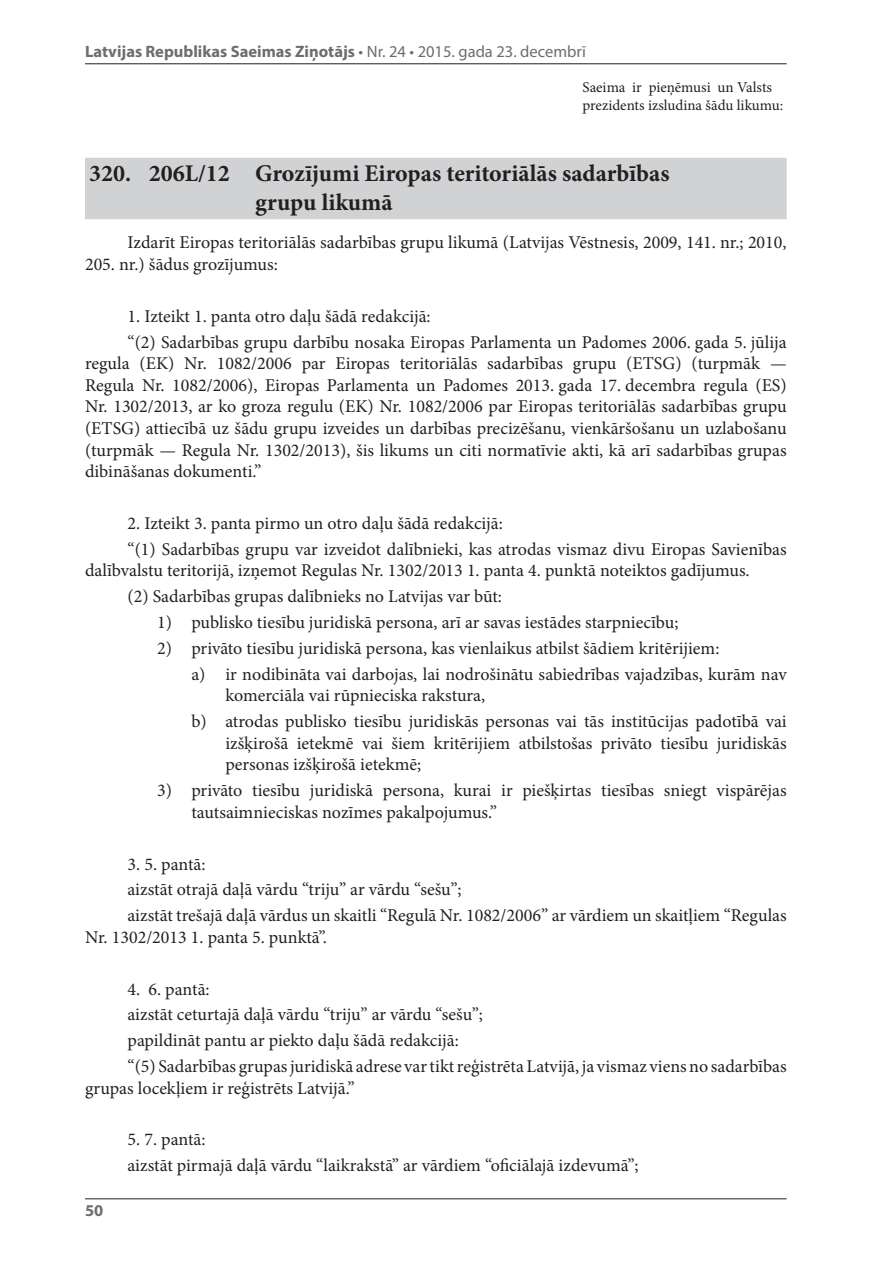
<style>
.page{position:relative;width:893px;height:1263px;background:#fff}
.page>*{position:absolute;margin:0;border:0;box-sizing:border-box;transform-origin:0 0}
.t1{font:700 24px/28.8px "Minion Pro";color:#231f20}
.t2{font:18px/25.8px "Minion Pro";color:#231f20}
.t3{font:700 16.5px "Myriad Pro";color:#6c6d70}
.t4{font:15px/18px "Minion Pro";color:#231f20}
.s1{font-weight:400}
</style>
<div class="page">
<hr style="left:85px;top:63px;width:702px;height:1px;background:#231f20">
<hr style="left:85px;top:1198px;width:702px;height:1px;background:#231f20">
<div style="left:85px;top:158px;width:702px;height:61px;background:#d1d2d4"></div>
<p class="t3" style="left:85px;top:41px;width:502px">Latvijas Republikas Saeimas Ziņotājs <span class="s1">• Nr. 24 • 2015. gada 23. decembrī</span></p>
<p class="t4" style="left:583px;top:78px;width:202px">Saeima ir pieņēmusi un Valsts prezidents izsludina šādu likumu:</p>
<h1 class="t1" style="left:255px;top:159px;width:416px;text-indent:-166px">320. 206L/12 Grozījumi Eiropas teritoriālās sadarbības grupu likumā</h1>
<p class="t2" style="left:85px;top:232px;width:703px;line-height:21.6px;text-indent:43px">Izdarīt Eiropas teritoriālās sadarbības grupu likumā (Latvijas Vēstnesis, 2009, 141. nr.; 2010,<br>205. nr.) šādus grozījumus:</p>
<p class="t2" style="left:128px;top:303px;width:661px">1. Izteikt 1. panta otro daļu šādā redakcijā:<br>“(2) Sadarbības grupu darbību nosaka Eiropas Parlamenta un Padomes 2006. gada 5. jūlija</p>
<p class="t2" style="left:85px;top:353px;width:703px;line-height:21.6px;text-align:justify">regula (EK) Nr. 1082/2006 par Eiropas teritoriālās sadarbības grupu (ETSG) (turpmāk — Regula Nr. 1082/2006), Eiropas Parlamenta un Padomes 2013. gada 17. decembra regula (ES)<br>Nr. 1302/2013, ar ko groza regulu (EK) Nr. 1082/2006 par Eiropas teritoriālās sadarbības grupu (ETSG) attiecībā uz šādu grupu izveides un darbības precizēšanu, vienkāršošanu un uzlabošanu (turpmāk — Regula Nr. 1302/2013), šis likums un citi normatīvie akti, kā arī sadarbības grupas dibināšanas dokumenti.”</p>
<p class="t2" style="left:128px;top:510px;width:661px">2. Izteikt 3. panta pirmo un otro daļu šādā redakcijā:<br>“(1) Sadarbības grupu var izveidot dalībnieki, kas atrodas vismaz divu Eiropas Savienības</p>
<p class="t2" style="left:128px;top:558px;width:624px;text-indent:-43px">dalībvalstu teritorijā, izņemot Regulas Nr. 1302/2013 1. panta 4. punktā noteiktos gadījumus. (2) Sadarbības grupas dalībnieks no Latvijas var būt:</p>
<p class="t2" style="left:157px;top:609px;width:523px">1) publisko tiesību juridiskā persona, arī ar savas iestādes starpniecību;</p>
<p class="t2" style="left:191px;top:635px;width:597px;text-indent:-34px">2) privāto tiesību juridiskā persona, kas vienlaikus atbilst šādiem kritērijiem:<br>a) ir nodibināta vai darbojas, lai nodrošinātu sabiedrības vajadzības, kurām nav</p>
<p class="t2" style="left:191px;top:683px;width:597px;text-indent:34px">komerciāla vai rūpnieciska rakstura,<br>b) atrodas publisko tiesību juridiskās personas vai tās institūcijas padotībā vai</p>
<p class="t2" style="left:225px;top:732px;width:563px;line-height:21.6px">izšķirošā ietekmē vai šiem kritērijiem atbilstošas privāto tiesību juridiskās personas izšķirošā ietekmē;</p>
<p class="t2" style="left:191px;top:780px;width:597px;line-height:21.6px;text-indent:-34px">3) privāto tiesību juridiskā persona, kurai ir piešķirtas tiesības sniegt vispārējas tautsaimnieciskas nozīmes pakalpojumus.”</p>
<p class="t2" style="left:128px;top:851px;width:661px">3. 5. pantā:<br>aizstāt otrajā daļā vārdu “triju” ar vārdu “sešu”;<br>aizstāt trešajā daļā vārdus un skaitli “Regulā Nr. 1082/2006” ar vārdiem un skaitļiem “Regulas</p>
<p class="t2" style="left:85px;top:924px;width:243px">Nr. 1302/2013 1. panta 5. punktā”.</p>
<p class="t2" style="left:128px;top:976px;width:661px">4. 6. pantā:<br>aizstāt ceturtajā daļā vārdu “triju” ar vārdu “sešu”;<br>papildināt pantu ar piekto daļu šādā redakcijā:<br>“(5) Sadarbības grupas juridiskā adrese var tikt reģistrēta Latvijā, ja vismaz viens no sadarbības</p>
<p class="t2" style="left:85px;top:1075px;width:271px">grupas locekļiem ir reģistrēts Latvijā.”</p>
<p class="t2" style="left:128px;top:1127px;width:513px">5. 7. pantā:<br>aizstāt pirmajā daļā vārdu “laikrakstā” ar vārdiem “oficiālajā izdevumā”;</p>
<p class="t3" style="left:85px;top:1199px;width:20px">50</p>
</div>
